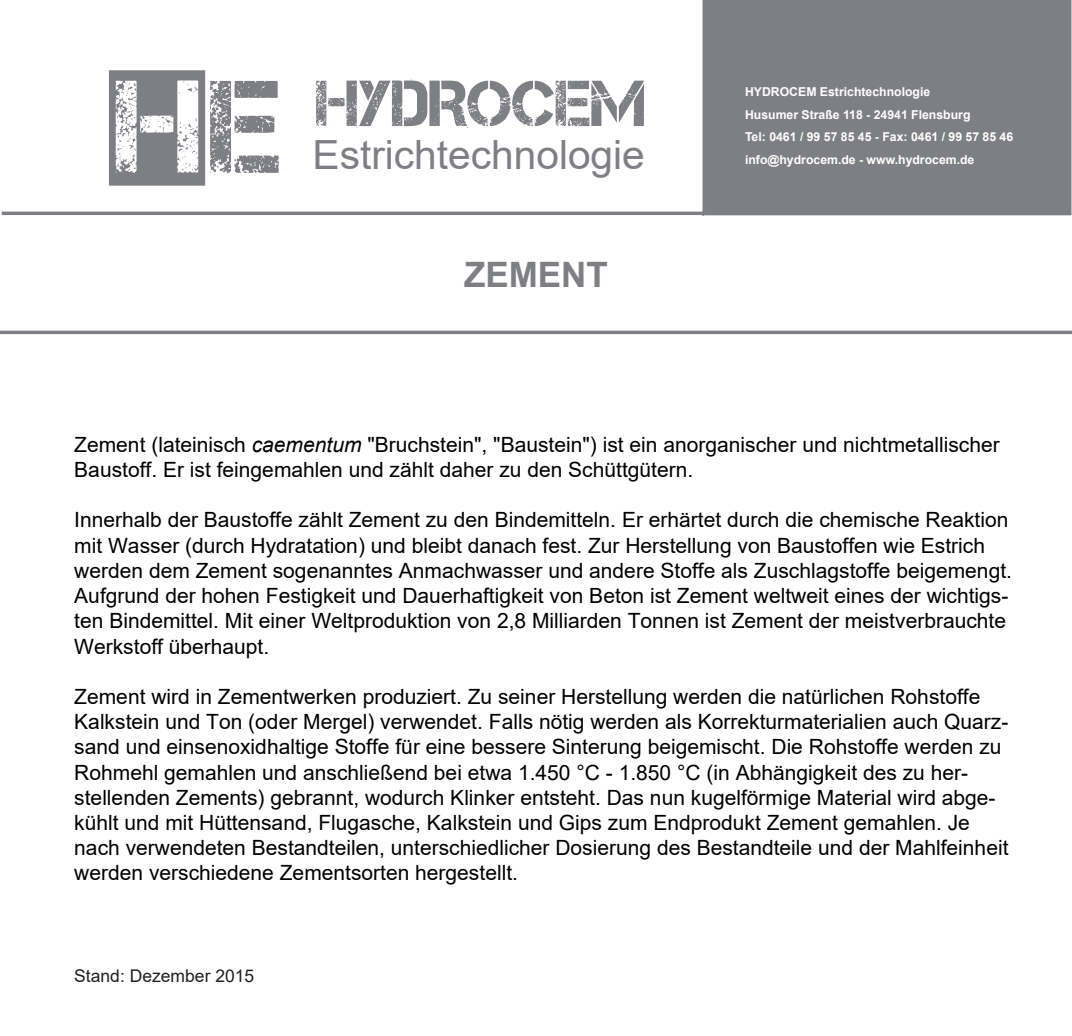
<style>
.page{position:relative;width:1072px;height:1036px;background:#fff}
.page>*{position:absolute;margin:0;border:0;box-sizing:border-box;transform-origin:0 0}
.t1{font:64.75px "Captureit";color:#7e7f84}
.t2{font:40.25px "Arial";color:#7e7f84}
.t3{font:700 35px "Arial";color:#7e7f84}
.t4{font:21px/25.2px "Arial";color:#000}
.t5{font:17.5px "Arial";color:#231f20}
.t6{font:700 12.25px/22.4px "Arial";color:#fff}
.s1{font-family:"Captureit 2";font-size:131.25px}
.s2{font-size:131.25px}
.s3{font-style:italic}
</style>
<div class="page">
<div style="left:702px;top:0;width:369px;height:215px;background:#7e7f84"></div>
<hr style="left:0;top:331px;width:1071px;height:3px;background:#7e7f84">
<hr style="left:2px;top:212px;width:1067px;height:3px;background:#7e7f84">
<h1 class="t1" style="left:109px;top:67px;width:539px"><span class="s1">H</span><span class="s2">E</span> HYDROCEM</h1>
<h2 class="t2" style="left:312px;top:127px;width:334px">Estrichtechnologie</h2>
<h3 class="t3" style="left:464px;top:250px;width:145px">ZEMENT</h3>
<p class="t6" style="left:745px;top:81px;width:270px">HYDROCEM Estrichtechnologie<br>Husumer Straße 118 - 24941 Flensburg<br>Tel: 0461 / 99 57 85 45 - Fax: 0461 / 99 57 85 46 info@hydrocem.de - www.hydrocem.de</p>
<p class="t4" style="left:74px;top:432px;width:927px">Zement (lateinisch <span class="s3">caementum</span> "Bruchstein", "Baustein") ist ein anorganischer und nichtmetallischer<br>Baustoff. Er ist feingemahlen und zählt daher zu den Schüttgütern.</p>
<p class="t4" style="left:74px;top:507px;width:939px">Innerhalb der Baustoffe zählt Zement zu den Bindemitteln. Er erhärtet durch die chemische Reaktion mit Wasser (durch Hydratation) und bleibt danach fest. Zur Herstellung von Baustoffen wie Estrich werden dem Zement sogenanntes Anmachwasser und andere Stoffe als Zuschlagstoffe beigemengt.<br>Aufgrund der hohen Festigkeit und Dauerhaftigkeit von Beton ist Zement weltweit eines der wichtigs&shy;ten Bindemittel. Mit einer Weltproduktion von 2,8 Milliarden Tonnen ist Zement der meistverbrauchte Werkstoff überhaupt.</p>
<p class="t4" style="left:74px;top:684px;width:935px">Zement wird in Zementwerken produziert. Zu seiner Herstellung werden die natürlichen Rohstoffe Kalkstein und Ton (oder Mergel) verwendet. Falls nötig werden als Korrekturmaterialien auch Quarz&shy;sand und einsenoxidhaltige Stoffe für eine bessere Sinterung beigemischt. Die Rohstoffe werden zu Rohmehl gemahlen und anschließend bei etwa 1.450 °C - 1.850 °C (in Abhängigkeit des zu her&shy;stellenden Zements) gebrannt, wodurch Klinker entsteht. Das nun kugelförmige Material wird abge&shy;kühlt und mit Hüttensand, Flugasche, Kalkstein und Gips zum Endprodukt Zement gemahlen. Je nach verwendeten Bestandteilen, unterschiedlicher Dosierung des Bestandteile und der Mahlfeinheit werden verschiedene Zementsorten hergestellt.</p>
<p class="t5" style="left:74px;top:963px;width:181px">Stand: Dezember 2015</p>
</div>
